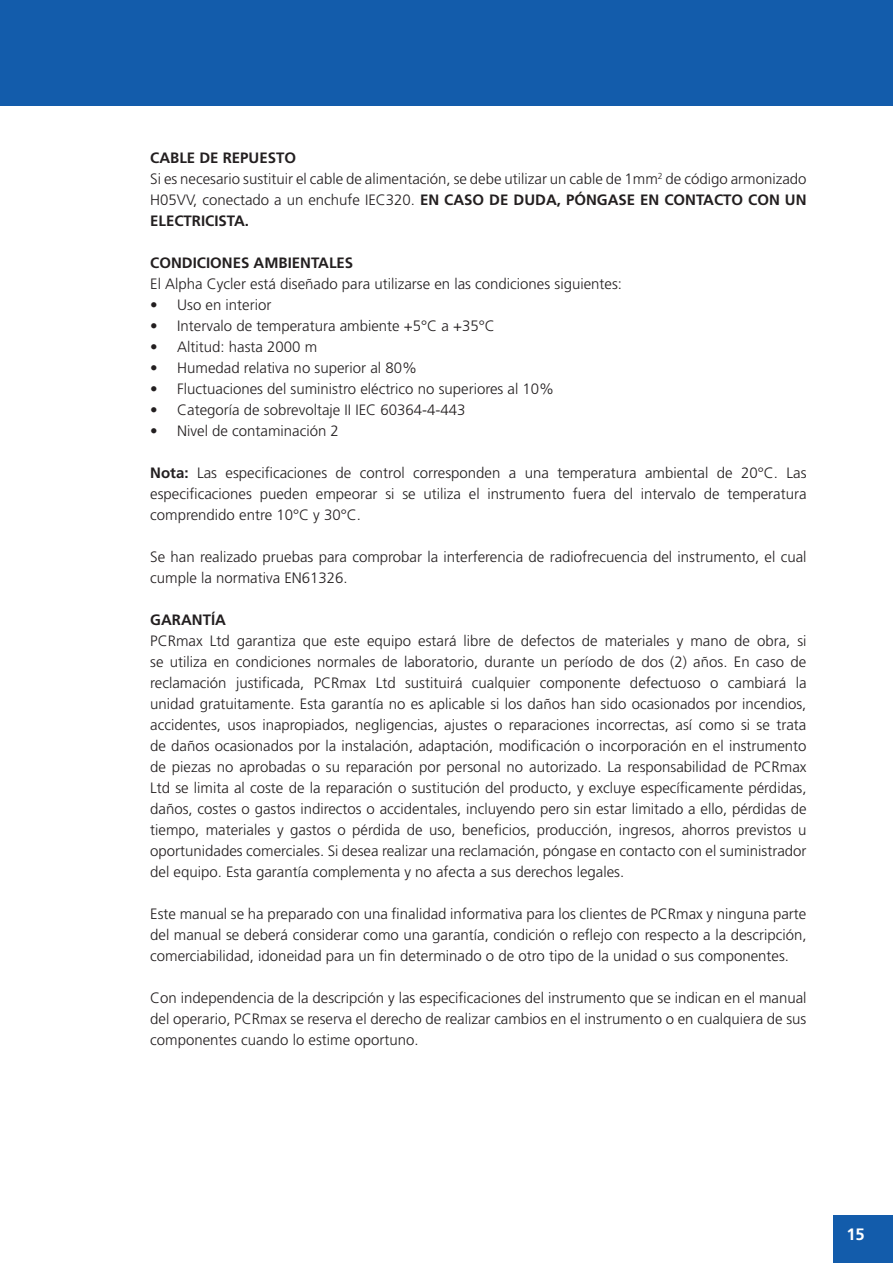
<style>
.page{position:relative;width:893px;height:1263px;background:#fff}
.page>*{position:absolute;margin:0;border:0;box-sizing:border-box;transform-origin:0 0}
.t1{font:700 16.5px "Frutiger";color:#fff}
.t2{font:300 15px/21px "Frutiger";color:#231f20;text-align:justify}
.t3{font:700 15px "Frutiger";color:#231f20}
.s1{font-weight:700}
</style>
<div class="page">
<div style="left:0;top:0;width:893px;height:106px;background:#135cab"></div>
<div style="left:833px;top:1216px;width:60px;height:47px;background:#135cab"></div>
<p class="t2" style="left:150px;top:147px;width:658px;text-align:left"><span class="s1">CABLE DE REPU ESTO<br></span>Si es necesario sustituir el cable de alimentación, se debe utilizar un cable de 1mm<sup>2</sup> de código armonizado H05VV, conectado a un enchufe IEC320. <span class="s1">EN CASO DE DUDA, PÓNGASE EN CONTACTO CON UN ELECTRICISTA.</span></p>
<p class="t3" style="left:150px;top:254px;width:40px">CONDICI</p>
<p class="t3" style="left:210px;top:254px;width:54px">ONES AMBI</p>
<p class="t3" style="left:292px;top:254px;width:61px">ENTALES</p>
<p class="t2" style="left:150px;top:273px;width:473px">El Alpha Cycler está diseñado para utilizarse en las condiciones siguientes:</p>
<p class="t2" style="left:150px;top:294px;width:123px">• Uso en interior</p>
<p class="t2" style="left:150px;top:315px;width:346px">• Intervalo de temperatura ambiente +5°C a +35°C</p>
<p class="t2" style="left:150px;top:336px;width:169px">• Altitud: hasta 2000 m</p>
<p class="t2" style="left:150px;top:357px;width:268px">• Humedad relativa no superior al 80%</p>
<p class="t2" style="left:150px;top:378px;width:405px">• Fluctuaciones del suministro eléctrico no superiores al 10%</p>
<p class="t2" style="left:150px;top:399px;width:317px">• Categoría de sobrevoltaje II IEC 60364-4-443</p>
<p class="t2" style="left:150px;top:420px;width:190px">• Nivel de contaminación 2</p>
<p class="t2" style="left:150px;top:462px;width:658px"><span class="s1">NOTA:</span> Las especificaciones de control corresponden a una temperatura ambiental de 20°C. Las especificaciones pueden empeorar si se utiliza el instrumento fuera del intervalo de temperatura comprendido entre 10°C y 30°C.</p>
<p class="t2" style="left:150px;top:546px;width:658px">Se han realizado pruebas para comprobar la interferencia de radiofrecuencia del instrumento, el cual cumple la normativa EN61326.</p>
<p class="t3" style="left:150px;top:611px;width:23px">GARA</p>
<p class="t3" style="left:192px;top:611px;width:33px">NTÍA</p>
<p class="t2" style="left:150px;top:630px;width:658px">PCRmax Ltd garantiza que este equipo estará libre de defectos de materiales y mano de obra, si se utiliza en condiciones normales de laboratorio, durante un período de dos (2) años. En caso de reclamación justificada, PCRmax Ltd sustituirá cualquier componente defectuoso o cambiará la unidad gratuitamente. Esta garantía no es aplicable si los daños han sido ocasionados por incendios, accidentes, usos inapropiados, negligencias, ajustes o reparaciones incorrectas, así como si se trata de daños ocasionados por la instalación, adaptación, modificación o incorporación en el instrumento de piezas no aprobadas o su reparación por personal no autorizado. La responsabilidad de PCRmax Ltd se limita al coste de la reparación o sustitución del producto, y excluye específicamente pérdidas, daños, costes o gastos indirectos o accidentales, incluyendo pero sin estar limitado a ello, pérdidas de tiempo, materiales y gastos o pérdida de uso, beneficios, producción, ingresos, ahorros previstos u oportunidades comerciales. Si desea realizar una reclamación, póngase en contacto con el suministrador del equipo. Esta garantía complementa y no afecta a sus derechos legales.</p>
<p class="t2" style="left:150px;top:903px;width:658px">Este manual se ha preparado con una finalidad informativa para los clientes de PCRmax y ninguna parte del manual se deberá considerar como una garantía, condición o reflejo con respecto a la descripción, comerciabilidad, idoneidad para un fin determinado o de otro tipo de la unidad o sus componentes.</p>
<p class="t2" style="left:150px;top:987px;width:658px">Con independencia de la descripción y las especificaciones del instrumento que se indican en el manual del operario, PCRmax se reserva el derecho de realizar cambios en el instrumento o en cualquiera de sus componentes cuando lo estime oportuno.</p>
<p class="t1" style="left:846px;top:1225px;width:20px">15</p>
</div>
